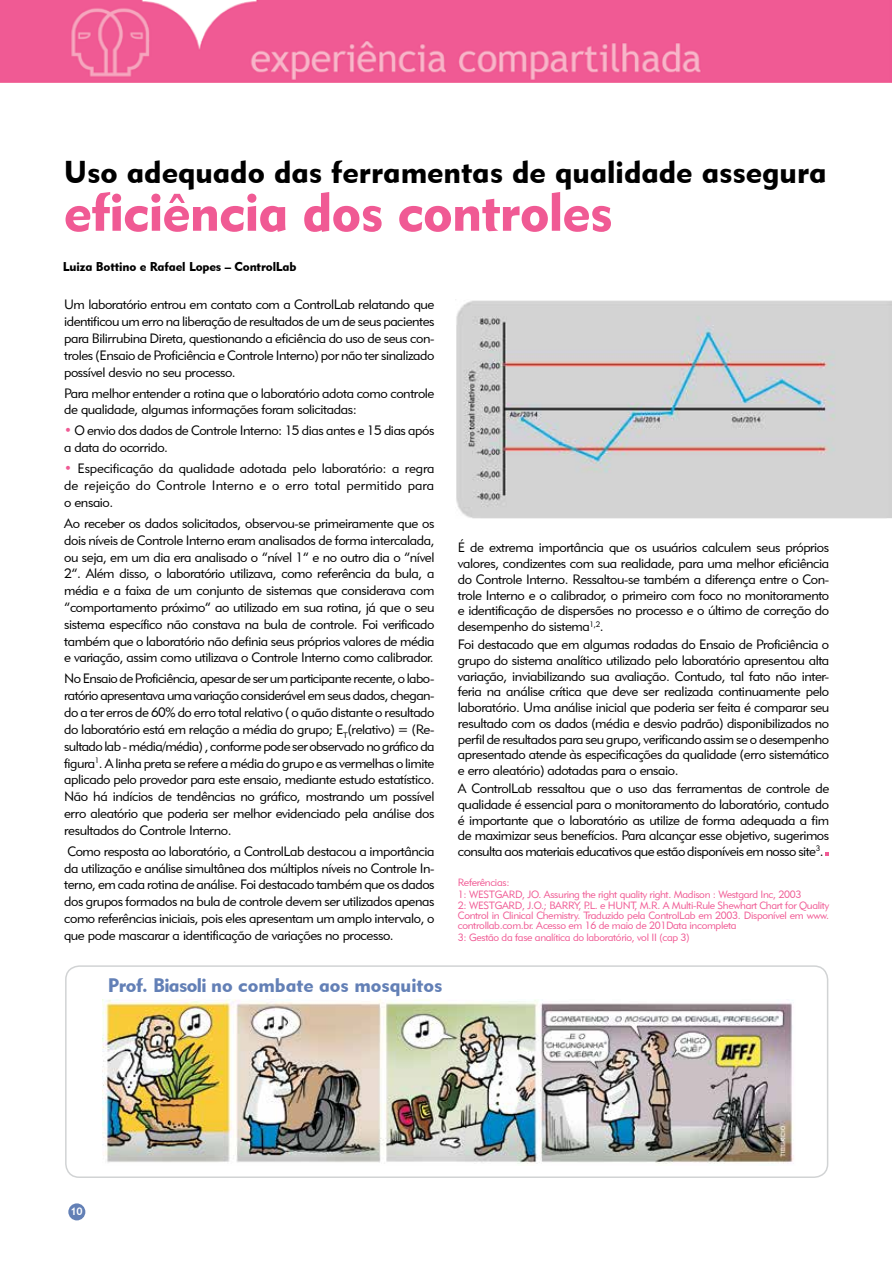
<style>
.page{position:relative;width:893px;height:1263px;background:#fff}
.page>*{position:absolute;margin:0;border:0;box-sizing:border-box;transform-origin:0 0}
.t1{font:54px "Geometric 415 BT Black A";letter-spacing:-.015em;color:#f05a94}
.t2{font:31.5px "Geometric 415 BT Black A";color:#000}
.t3{font:19.5px "Geometric 415 BT Black A";color:#6380b6}
.t4{font:13.5px/16.8px "Geometric 415 BT Lite A";letter-spacing:-.03em;color:#000;text-align:justify}
.t5{font:12.75px "Geometric 415 BT Black A";letter-spacing:-.01em;color:#000}
.t6{font:10.5px/11.9px "Geometric 415 BT Lite A";letter-spacing:-.03em;color:#f05a94}
.t7{font:700 10.5px "Trebuchet MS";color:#fff}
.s1{color:#f05a94}
</style>
<div class="page">
<img style="left:456px;top:300px;width:436px;height:219px">
<img style="left:102px;top:999px;width:692px;height:165px">
<div style="left:68px;top:1203px;width:17px;height:17px;background:#6380b6;border-radius:50%"></div>
<img style="left:0;top:0;width:891px;height:82px">
<div style="left:65px;top:965px;width:763px;height:213px;border:2px solid #d1d3d4;border-radius:14px"></div>
<svg style="left:826px;top:852px;width:3px;height:4px"></svg>
<h2 class="t2" style="left:64px;top:152px;width:764px">Uso adequado das ferramentas de qualidade assegura</h2>
<h1 class="t1" style="left:64px;top:179px;width:550px">eficiência dos controles</h1>
<p class="t5" style="left:63px;top:259px;width:235px">Luiza Bottino e Rafael Lopes – ControlLab</p>
<p class="t4" style="left:64px;top:296px;width:372px">Um laboratório entrou em contato com a ControlLab relatando que identificou um erro na liberação de resultados de um de seus pacientes para Bilirrubina Direta, questionando a eficiência do uso de seus con&shy;troles (Ensaio de Proficiência e Controle Interno) por não ter sinalizado possível desvio no seu processo.</p>
<p class="t4" style="left:64px;top:384px;width:372px">Para melhor entender a rotina que o laboratório adota como controle de qualidade, algumas informações foram solicitadas:</p>
<p class="t4" style="left:64px;top:422px;width:372px"><span class="s1">•</span> O envio dos dados de Controle Interno: 15 dias antes e 15 dias após a data do ocorrido.</p>
<p class="t4" style="left:64px;top:460px;width:372px"><span class="s1">•</span> Especificação da qualidade adotada pelo laboratório: a regra de rejeição do Controle Interno e o erro total permitido para o ensaio.</p>
<p class="t4" style="left:64px;top:515px;width:372px">Ao receber os dados solicitados, observou-se primeiramente que os dois níveis de Controle Interno eram analisados de forma intercalada, ou seja, em um dia era analisado o “nível 1” e no outro dia o “nível 2”. Além disso, o laboratório utilizava, como referência da bula, a média e a faixa de um conjunto de sistemas que considerava com “comportamento próximo” ao utilizado em sua rotina, já que o seu sistema específico não constava na bula de controle. Foi verificado também que o laboratório não definia seus próprios valores de média e variação, assim como utilizava o Controle Interno como calibrador.</p>
<p class="t4" style="left:64px;top:670px;width:372px">No Ensaio de Proficiência, apesar de ser um participante recente, o labo&shy;ratório apresentava uma variação considerável em seus dados, chegan&shy;do a ter erros de 60% do erro total relativo ( o quão distante o resultado do laboratório está em relação a média do grupo; E<sub>T</sub>(relativo) = (Re&shy;sultado lab - média/média) , conforme pode ser observado no gráfico da figura<sup>1</sup>. A linha preta se refere a média do grupo e as vermelhas o limite aplicado pelo provedor para este ensaio, mediante estudo estatístico.<br>Não há indícios de tendências no gráfico, mostrando um possível erro aleatório que poderia ser melhor evidenciado pela análise dos resultados do Controle Interno.</p>
<p class="t4" style="left:64px;top:842px;width:372px">Como resposta ao laboratório, a ControlLab destacou a importância da utilização e análise simultânea dos múltiplos níveis no Controle In&shy;terno, em cada rotina de análise. Foi destacado também que os dados dos grupos formados na bula de controle devem ser utilizados apenas como referências iniciais, pois eles apresentam um amplo intervalo, o que pode mascarar a identificação de variações no processo.</p>
<h3 class="t3" style="left:108px;top:973px;width:336px">Prof. Biasoli no combate aos mosquitos</h3>
<p class="t4" style="left:458px;top:540px;width:373px;line-height:15.8px">É de extrema importância que os usuários calculem seus próprios valores, condizentes com sua realidade, para uma melhor eficiência do Controle Interno. Ressaltou-se também a diferença entre o Con&shy;trole Interno e o calibrador, o primeiro com foco no monitoramento e identificação de dispersões no processo e o último de correção do desempenho do sistema<sup>1,2</sup>.</p>
<p class="t4" style="left:458px;top:636px;width:373px;line-height:15.8px">Foi destacado que em algumas rodadas do Ensaio de Proficiência o grupo do sistema analítico utilizado pelo laboratório apresentou alta variação, inviabilizando sua avaliação. Contudo, tal fato não inter&shy;feria na análise crítica que deve ser realizada continuamente pelo laboratório. Uma análise inicial que poderia ser feita é comparar seu resultado com os dados (média e desvio padrão) disponibilizados no perfil de resultados para seu grupo, verificando assim se o desempenho apresentado atende às especificações da qualidade (erro sistemático e erro aleatório) adotadas para o ensaio.</p>
<p class="t4" style="left:458px;top:780px;width:373px;line-height:15.8px">A ControlLab ressaltou que o uso das ferramentas de controle de qualidade é essencial para o monitoramento do laboratório, contudo é importante que o laboratório as utilize de forma adequada a fim de maximizar seus benefícios. Para alcançar esse objetivo, sugerimos consulta aos materiais educativos que estão disponíveis em nosso site<sup>3</sup>.</p>
<p class="t6" style="left:458px;top:876px;width:373px">Referências:<br>1: WESTGARD, JO. Assuring the right quality right. Madison : Westgard Inc, 2003<br>2: WESTGARD, J.O.; BARRY, P.L. e HUNT, M.R. A Multi-Rule Shewhart Chart for Quality</p>
<p class="t6" style="left:458px;top:910px;width:373px;line-height:9.8px">Control in Clinical Chemistry. Traduzido pela ControlLab em 2003. Disponível em www. controllab.com.br. Acesso em 16 de maio de 201Data incompleta</p>
<p class="t6" style="left:458px;top:931px;width:233px">3: Gestão da fase analítica do laboratório, vol II (cap 3)</p>
<p class="t7" style="left:70px;top:1204px;width:14px">10</p>
</div>
